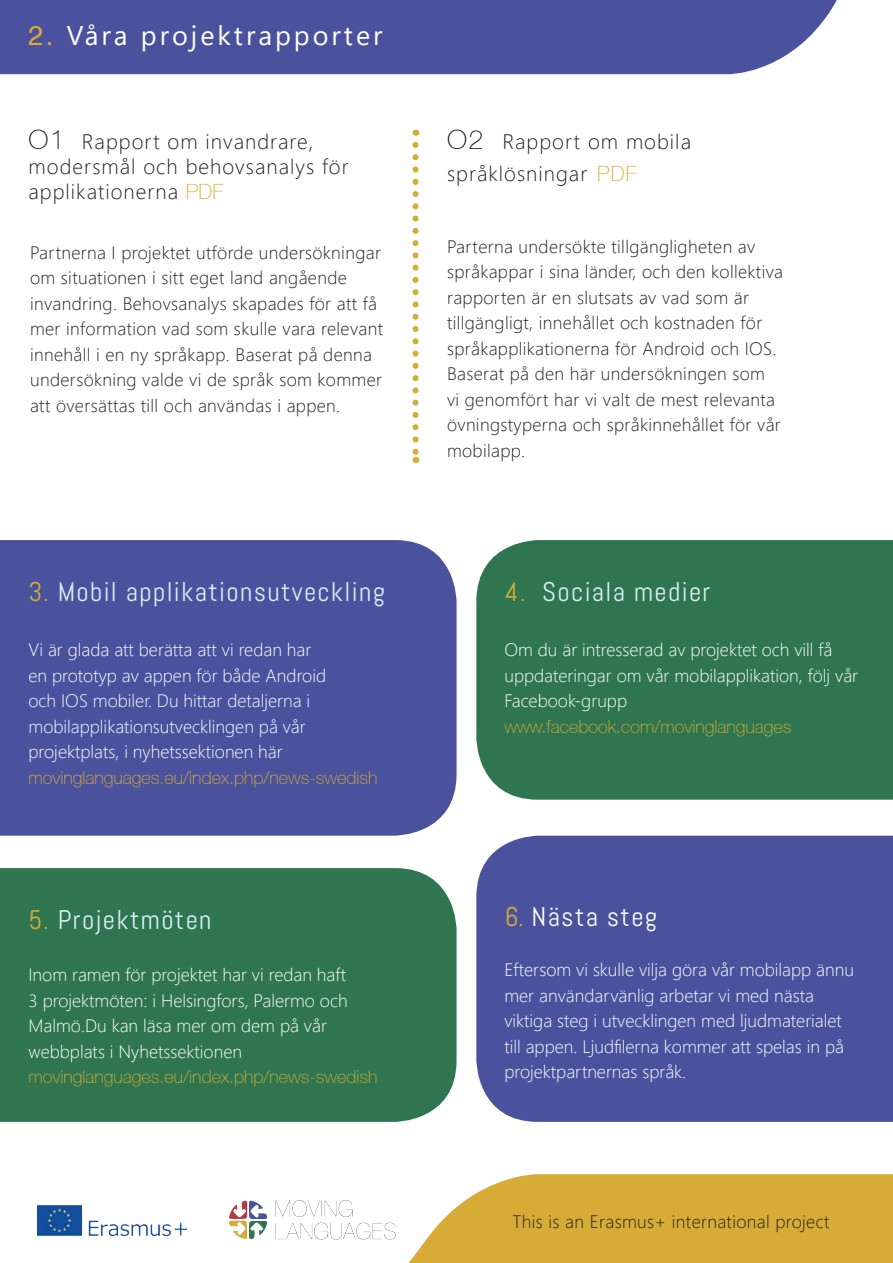
<style>
.page{position:relative;width:893px;height:1263px;background:#fff}
.page>*{position:absolute;margin:0;border:0;box-sizing:border-box;transform-origin:0 0}
.t1{font:27px "Abel";letter-spacing:.05em;color:#daeff5}
.t2{font:27px "Segoe UI";letter-spacing:.11em;color:#fff}
.t3{font:27px "Abel";letter-spacing:.05em;color:#fff}
.t4{font:300 21px/25.2px "Segoe UI";letter-spacing:.05em;color:#231f20}
.t5{font:300 18px/25.5px "Segoe UI";letter-spacing:.02em;color:#231f20}
.t6{font:300 18px/25.5px "Segoe UI";color:#fff}
.t7{font:100 18px "Helvetica Neue CE";color:#d7ac36}
.s1{font-family:"Helvetica Cyr Upright";color:#d7ac36}
.s2{font-family:"Helvetica Neue CE";font-weight:100;font-size:27px}
.s3{font-family:"Helvetica Neue CE";font-weight:100;color:#d7ac36}
.s4{color:#d7ac36}
</style>
<div class="page">
<div style="left:0;top:0;width:837px;height:74px;background:#4b529d"></div>
<svg style="left:413px;top:145px;width:6px;height:318px"></svg>
<div style="left:476px;top:540px;width:417px;height:260px;background:#2f7650"></div>
<div style="left:0;top:540px;width:457px;height:296px;background:#4b529d"></div>
<div style="left:476px;top:836px;width:417px;height:286px;background:#4b529d"></div>
<div style="left:0;top:868px;width:457px;height:254px;background:#2f7650"></div>
<svg style="left:408px;top:1174px;width:485px;height:89px;background:#dab348"></svg>
<img style="left:37px;top:1205px;width:150px;height:32px">
<img style="left:229px;top:1200px;width:167px;height:40px">
<h1 class="t2" style="left:28px;top:10px;width:356px"><span class="s1">2.</span> Våra projektrapporter</h1>
<p class="t4" style="left:29px;top:127px;width:322px"><span class="s2">O1</span> Rapport om invandrare, modersmål och behovsanalys för applikationerna <span class="s3">PDF</span></p>
<p class="t5" style="left:30px;top:238px;width:355px">Partnerna I projektet utförde undersökningar om situationen i sitt eget land angående invandring. Behovsanalys skapades för att få mer information vad som skulle vara relevant innehåll i en ny språkapp. Baserat på denna undersökning valde vi de språk som kommer att översättas till och användas i appen.</p>
<h1 class="t1" style="left:29px;top:575px;width:358px"><span class="s4">3.</span> Mobil applikationsutveckling</h1>
<p class="t6" style="left:29px;top:635px;width:299px">Vi är glada att berätta att vi redan har en prototyp av appen för både Android och IOS mobiler. Du hittar detaljerna i mobilapplikationsutvecklingen på vår projektplats, i nyhetssektionen här</p>
<p class="t7" style="left:29px;top:767px;width:350px">movinglanguages.eu/index.php/news-swedish</p>
<h1 class="t1" style="left:29px;top:903px;width:185px"><span class="s4">5.</span> Projektmöten</h1>
<p class="t6" style="left:29px;top:960px;width:321px">Inom ramen för projektet har vi redan haft 3 projektmöten: i Helsingfors, Palermo och Malmö.Du kan läsa mer om dem på vår webbplats i Nyhetssektionen</p>
<p class="t7" style="left:29px;top:1066px;width:350px">movinglanguages.eu/index.php/news-swedish</p>
<p class="t4" style="left:447px;top:123px;width:246px;line-height:32.4px"><span class="s2">O2</span> Rapport om mobila språklösningar <span class="s3">PDF</span></p>
<p class="t5" style="left:447px;top:232px;width:338px">Parterna undersökte tillgängligheten av språkappar i sina länder, och den kollektiva rapporten är en slutsats av vad som är tillgängligt, innehållet och kostnaden för språkapplikationerna för Android och IOS.<br>Baserat på den här undersökningen som<br>vi genomfört har vi valt de mest relevanta övningstyperna och språkinnehållet för vår mobilapp.</p>
<h1 class="t1" style="left:505px;top:575px;width:207px"><span class="s4">4.</span> Sociala medier</h1>
<p class="t6" style="left:504px;top:635px;width:355px">Om du är intresserad av projektet och vill få uppdateringar om vår mobilapplikation, följ vår<br>Facebook-grupp</p>
<p class="t7" style="left:504px;top:716px;width:289px">www.facebook.com/movinglanguages</p>
<h1 class="t3" style="left:505px;top:899px;width:154px"><span class="s4">6.</span> Nästa steg</h1>
<p class="t6" style="left:504px;top:955px;width:351px">Eftersom vi skulle vilja göra vår mobilapp ännu mer användarvänlig arbetar vi med nästa viktiga steg i utvecklingen med ljudmaterialet till appen. Ljudfilerna kommer att spelas in på projektpartnernas språk.</p>
<p class="t5" style="left:512px;top:1207px;width:319px">This is an Erasmus+ international project</p>
</div>
